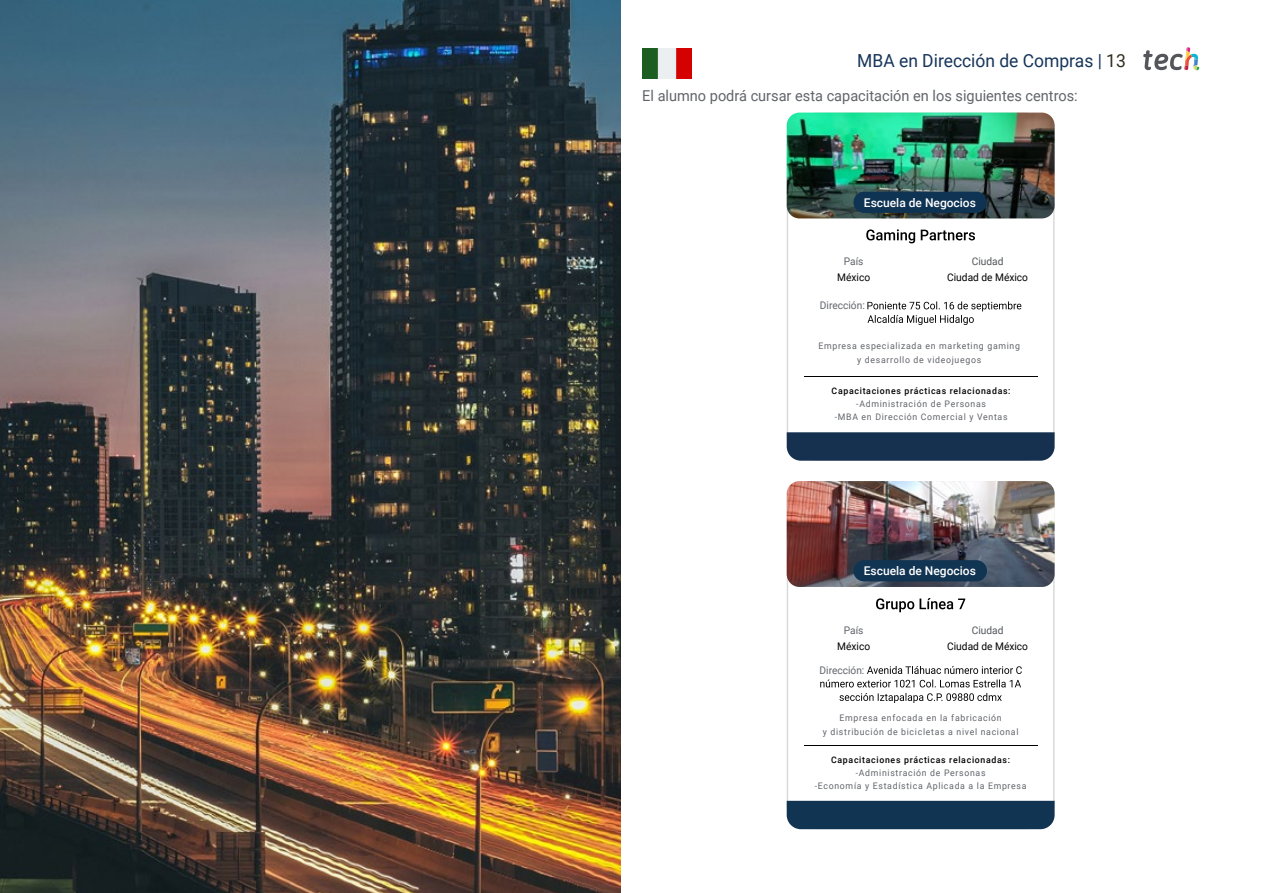
<style>
.page{position:relative;width:1263px;height:893px;background:#fff}
.page>*{position:absolute;margin:0;border:0;box-sizing:border-box;transform-origin:0 0}
.t1{font:18px "Roboto";color:#16355a}
.t2{font:15px "Roboto";color:#61646a}
.t3{font:500 12px "Roboto";color:#fff}
.t4{font:10.5px "Roboto";color:#000}
.t5{font:10.5px "Roboto";color:#61646a}
.t6{font:10.5px "Roboto";color:#52555b}
.t7{font:9px/13.5px "Roboto";letter-spacing:.08em;color:#61646a;text-align:center}
.t8{font:500 9px "Roboto";letter-spacing:.08em;color:#000}
.s1{color:#143459}
.s2{color:#312e20}
</style>
<div class="page">
<img style="left:0;top:0;width:621px;height:893px">
<svg style="left:1143px;top:47px;width:56px;height:24px"></svg>
<img style="left:642px;top:49px;width:49px;height:30px">
<svg style="left:786px;top:112px;width:269px;height:339px"></svg>
<img style="left:787px;top:113px;width:267px;height:105px">
<div style="left:853px;top:192px;width:134px;height:21px;background:#0f3352;border-radius:11px"></div>
<hr style="left:804px;top:376px;width:233px;height:1px;background:#000">
<svg style="left:866px;top:229px;width:109px;height:14px"></svg>
<svg style="left:867px;top:301px;width:154px;height:24px"></svg>
<svg style="left:787px;top:432px;width:267px;height:29px;background:#1c3654"></svg>
<svg style="left:786px;top:490px;width:269px;height:340px"></svg>
<img style="left:787px;top:481px;width:267px;height:106px">
<div style="left:853px;top:560px;width:134px;height:21px;background:#113452;border-radius:11px"></div>
<div style="left:787px;top:801px;width:267px;height:28px;background:#113452"></div>
<hr style="left:804px;top:745px;width:233px;height:1px;background:#000">
<svg style="left:876px;top:598px;width:89px;height:14px"></svg>
<svg style="left:820px;top:666px;width:202px;height:21px"></svg>
<svg style="left:839px;top:693px;width:163px;height:10px"></svg>
<h1 class="t1" style="left:857px;top:48px;width:270px">MBA en Dirección de Compras <span class="s1">|</span> <span class="s2">13</span></h1>
<h2 class="t2" style="left:642px;top:86px;width:437px">El alumno podrá cursar esta capacitación en los siguientes centros:</h2>
<h3 class="t3" style="left:864px;top:194px;width:114px">Escuela de Negocios</h3>
<p class="t5" style="left:844px;top:254px;width:21px">País</p>
<p class="t4" style="left:837px;top:270px;width:34px">México</p>
<p class="t6" style="left:972px;top:254px;width:33px">Ciudad</p>
<p class="t4" style="left:947px;top:270px;width:82px">Ciudad de México</p>
<p class="t5" style="left:820px;top:298px;width:46px">Dirección:</p>
<p class="t7" style="left:818px;top:339px;width:203px">Empresa especializada en marketing gaming y desarrollo de videojuegos</p>
<p class="t8" style="left:832px;top:384px;width:180px">Capacitaciones prácticas relacionadas:</p>
<p class="t7" style="left:835px;top:397px;width:174px">-Administración de Personas<br>-MBA en Dirección Comercial y Ventas</p>
<h3 class="t3" style="left:864px;top:563px;width:114px">Escuela de Negocios</h3>
<p class="t5" style="left:844px;top:623px;width:21px">País</p>
<p class="t4" style="left:837px;top:639px;width:34px">México</p>
<p class="t5" style="left:819px;top:663px;width:46px">Dirección:</p>
<p class="t6" style="left:972px;top:623px;width:33px">Ciudad</p>
<p class="t4" style="left:947px;top:639px;width:82px">Ciudad de México</p>
<p class="t7" style="left:823px;top:711px;width:197px">Empresa enfocada en la fabricación<br>y distribución de bicicletas a nivel nacional</p>
<p class="t8" style="left:831px;top:753px;width:180px">Capacitaciones prácticas relacionadas:</p>
<p class="t7" style="left:815px;top:766px;width:213px">-Administración de Personas<br>-Economía y Estadística Aplicada a la Empresa</p>
</div>
